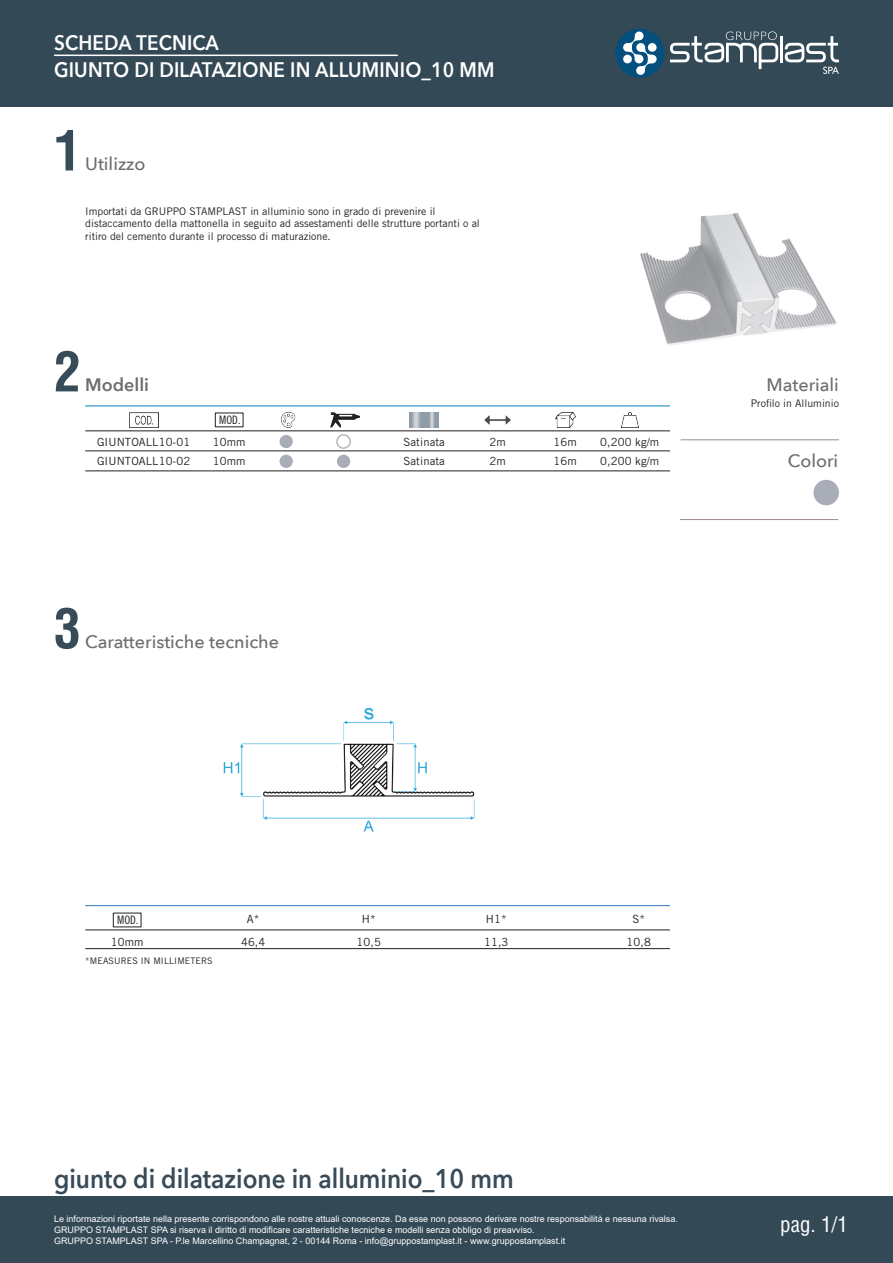
<style>
.page{position:relative;width:893px;height:1263px;background:#fff}
.page>*{position:absolute;margin:0;border:0;box-sizing:border-box;transform-origin:0 0}
.t1{font:700 condensed 54px "Helvetica CE";color:#384b59}
.t2{font:600 27px "Avenir Next";color:#384b59;scale:.9 1}
.t3{font:600 21px "Avenir Next";letter-spacing:.01em;color:#fff;scale:.9 1}
.t4{font:condensed 21px "Helvetica";color:#fff}
.t5{font:500 18px "Avenir Next";color:#6c6d70}
.t6{font:600 18px "Avenir Next";color:#6c6d70}
.t7{font:11.7px "Trade Gothic LT Std Cn 18";color:#231f20}
.Contenuto_Catalogo{font:11.25px "Trade Gothic LT Std";letter-spacing:.01em;color:#231f20}
.t8{font:10.5px/12.6px "Trade Gothic LT Std";color:#231f20}
.t9{font:9px "Arial";color:#fff}
.Contenuto_Catalogo-2{font:9px "Trade Gothic LT Std";letter-spacing:.01em;color:#231f20}
</style>
<div class="page">
<div style="left:0;top:1197px;width:893px;height:66px;background:#334956"></div>
<div style="left:0;top:0;width:893px;height:106px;background:#334956"></div>
<div style="left:615px;top:29px;width:49px;height:49px;background:#054f7d;border-radius:50%"></div>
<hr style="left:780px;top:36px;width:3px;height:26px;background:#fff">
<svg style="left:670px;top:31px;width:108px;height:38px"></svg>
<svg style="left:623px;top:31px;width:34px;height:44px"></svg>
<div style="left:648px;top:43px;width:9px;height:9px;background:#fff;border-radius:50%"></div>
<div style="left:623px;top:55px;width:9px;height:8px;background:#fff;border-radius:50%"></div>
<svg style="left:785px;top:36px;width:54px;height:38px"></svg>
<hr style="left:54px;top:55px;width:344px;height:1px;background:#fff">
<hr style="left:680px;top:519px;width:158px;height:1px;background:#9d8b89">
<hr style="left:681px;top:439px;width:158px;height:1px;background:#9d8b89">
<div style="left:813px;top:480px;width:26px;height:25px;background:#a9adb8;border-radius:50%"></div>
<hr style="left:85px;top:405px;width:585px;height:1px;background:#5aadcd">
<img style="left:640px;top:213px;width:197px;height:133px">
<img style="left:129px;top:412px;width:29px;height:15px">
<img style="left:281px;top:412px;width:14px;height:15px">
<img style="left:330px;top:412px;width:29px;height:15px">
<img style="left:410px;top:412px;width:29px;height:15px">
<img style="left:485px;top:415px;width:25px;height:10px">
<img style="left:555px;top:412px;width:20px;height:15px">
<img style="left:621px;top:412px;width:17px;height:15px">
<div style="left:280px;top:435px;width:13px;height:13px;background:#a9adb8;border-radius:50%"></div>
<div style="left:336px;top:434px;width:15px;height:15px;border:2px solid #b3b9bb;border-radius:50%"></div>
<div style="left:280px;top:455px;width:13px;height:13px;background:#a9adb8;border-radius:50%"></div>
<div style="left:337px;top:455px;width:13px;height:13px;background:#a9adb8;border-radius:50%"></div>
<hr style="left:85px;top:431px;width:585px;height:1px;background:#231f20">
<hr style="left:85px;top:451px;width:585px;height:1px;background:#231f20">
<hr style="left:85px;top:471px;width:585px;height:1px;background:#231f20">
<hr style="left:85px;top:406px;width:585px;height:1px;background:#5aadcd">
<img style="left:223px;top:708px;width:252px;height:124px">
<hr style="left:85px;top:930px;width:585px;height:1px;background:#231f20">
<hr style="left:85px;top:948px;width:585px;height:1px;background:#231f20">
<hr style="left:85px;top:905px;width:585px;height:1px;background:#2b7bc0">
<p class="t3" style="left:54px;top:24px;width:185px">SCHEDA TECNICA</p>
<p class="t3" style="left:54px;top:51px;width:491px">GIUNTO DI DILATAZIONE IN ALLUMINIO_10 MM</p>
<p class="t1" style="left:54px;top:117px;width:28px">1</p>
<p class="t5" style="left:85px;top:149px;width:62px">Utilizzo</p>
<p class="t8" style="left:85px;top:204px;width:396px">Importati da GRUPPO STAMPLAST in alluminio sono in grado di prevenire il distaccamento della mattonella in seguito ad assestamenti delle strutture portanti o al ritiro del cemento durante il processo di maturazione.</p>
<p class="t1" style="left:54px;top:338px;width:28px">2</p>
<p class="t6" style="left:85px;top:370px;width:65px">Modelli</p>
<p class="t7" style="left:219px;top:413px;width:23px">MOD.</p>
<p class="Contenuto_Catalogo" style="left:97px;top:435px;width:95px">GIUNTOALL10-01</p>
<p class="Contenuto_Catalogo" style="left:213px;top:435px;width:34px">10mm</p>
<p class="Contenuto_Catalogo" style="left:403px;top:435px;width:43px">Satinata</p>
<p class="Contenuto_Catalogo" style="left:490px;top:435px;width:18px">2m</p>
<p class="Contenuto_Catalogo" style="left:554px;top:435px;width:25px">16m</p>
<p class="Contenuto_Catalogo" style="left:600px;top:435px;width:61px">0,200 kg/m</p>
<p class="Contenuto_Catalogo" style="left:97px;top:454px;width:95px">GIUNTOALL10-02</p>
<p class="Contenuto_Catalogo" style="left:213px;top:454px;width:34px">10mm</p>
<p class="Contenuto_Catalogo" style="left:403px;top:454px;width:43px">Satinata</p>
<p class="Contenuto_Catalogo" style="left:490px;top:454px;width:18px">2m</p>
<p class="Contenuto_Catalogo" style="left:554px;top:454px;width:25px">16m</p>
<p class="Contenuto_Catalogo" style="left:600px;top:454px;width:61px">0,200 kg/m</p>
<p class="t1" style="left:54px;top:595px;width:28px">3</p>
<p class="t5" style="left:85px;top:627px;width:195px">Caratteristiche tecniche</p>
<p class="t5" style="left:767px;top:370px;width:74px">Materiali</p>
<p class="t8" style="left:751px;top:397px;width:90px">Profilo in Alluminio</p>
<p class="t5" style="left:788px;top:445px;width:52px">Colori</p>
<p class="t7" style="left:117px;top:913px;width:23px">MOD.</p>
<p class="Contenuto_Catalogo" style="left:247px;top:912px;width:14px">A*</p>
<p class="Contenuto_Catalogo" style="left:362px;top:912px;width:15px">H*</p>
<p class="Contenuto_Catalogo" style="left:486px;top:912px;width:22px">H1*</p>
<p class="Contenuto_Catalogo" style="left:632px;top:912px;width:14px">S*</p>
<p class="Contenuto_Catalogo" style="left:111px;top:935px;width:34px">10mm</p>
<p class="Contenuto_Catalogo" style="left:241px;top:935px;width:26px">46,4</p>
<p class="Contenuto_Catalogo" style="left:356px;top:935px;width:26px">10,5</p>
<p class="Contenuto_Catalogo" style="left:484px;top:935px;width:26px">11,3</p>
<p class="Contenuto_Catalogo" style="left:627px;top:935px;width:26px">10,8</p>
<p class="Contenuto_Catalogo-2" style="left:85px;top:955px;width:129px">*MEASURES IN MILLIMETERS</p>
<p class="t2" style="left:54px;top:1155px;width:512px">giunto di dilatazione in alluminio_10 mm</p>
<p class="t9" style="left:54px;top:1213px;width:625px">Le informazioni riportate nella presente corrispondono alle nostre attuali conoscenze. Da esse non possono derivare nostre responsabilità e nessuna rivalsa.</p>
<p class="t9" style="left:54px;top:1224px;width:482px">GRUPPO STAMPLAST SPA si riserva il diritto di modificare caratteristiche tecniche e modelli senza obbligo di preavviso.</p>
<p class="t9" style="left:54px;top:1235px;width:513px">GRUPPO STAMPLAST SPA - P.le Marcellino Champagnat, 2 - 00144 Roma - info@gruppostamplast.it - www.gruppostamplast.it</p>
<p class="t4" style="left:780px;top:1211px;width:69px">pag. 1/1</p>
</div>
